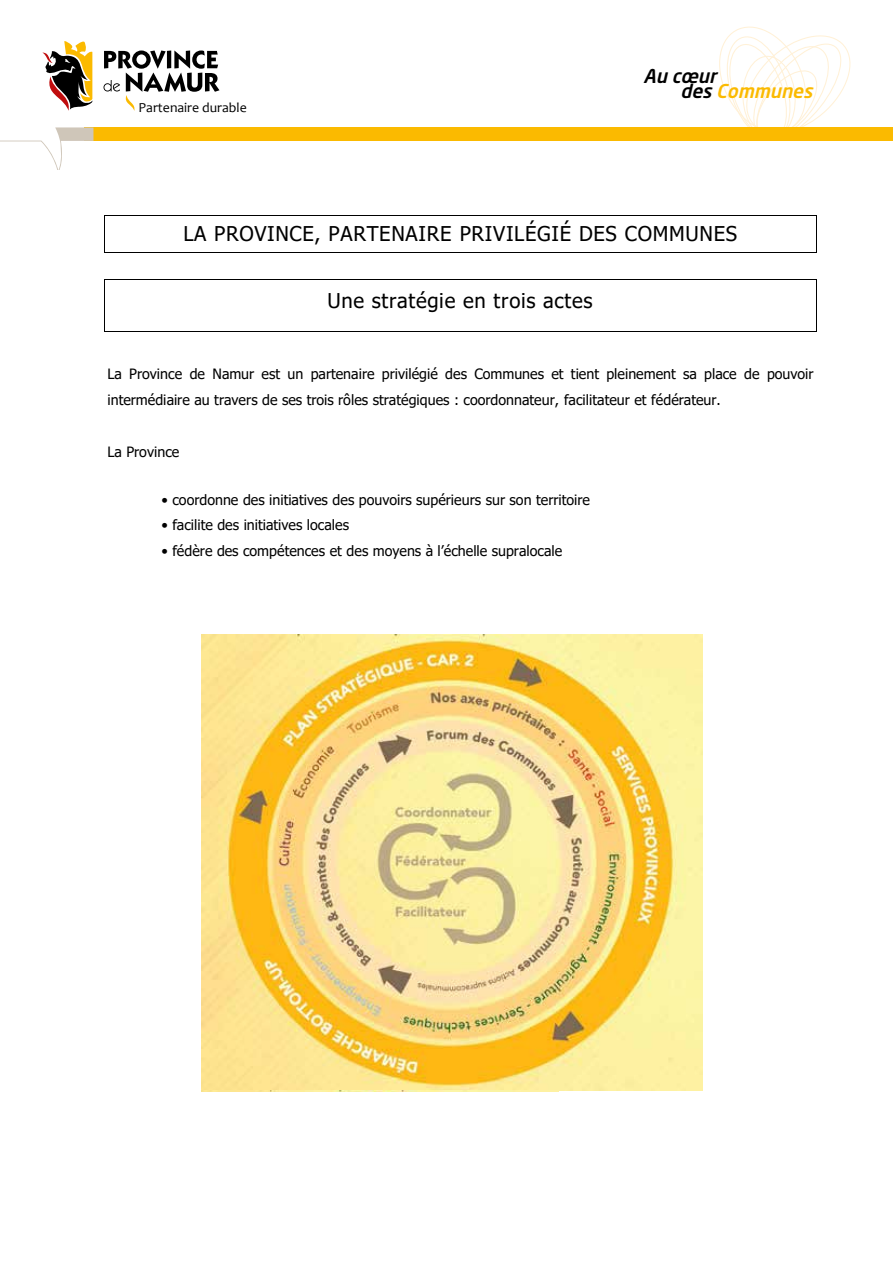
<style>
.page{position:relative;width:893px;height:1263px;background:#fff}
.page>*{position:absolute;margin:0;border:0;box-sizing:border-box;transform-origin:0 0}
.t1{font:20.4px "Tahoma";letter-spacing:.035em;color:#000}
.t2{font:italic 500 18.9px/15.3px "Neo Sans Std";color:#000}
.t3{font:14.25px/26px "Tahoma";color:#000}
.t4{font:13.8px "Candara";color:#000}
.s1{color:#fbba00}
</style>
<div class="page">
<svg style="left:719px;top:26px;width:132px;height:101px"></svg>
<div style="left:85px;top:127px;width:808px;height:14px;background:#fbba00"></div>
<svg style="left:0;top:127px;width:93px;height:43px"></svg>
<svg style="left:42px;top:41px;width:51px;height:70px"></svg>
<svg style="left:103px;top:50px;width:116px;height:61px"></svg>
<hr style="left:105px;top:215px;width:711px;height:1px;background:#000">
<hr style="left:105px;top:253px;width:711px;height:1px;background:#000">
<hr style="left:105px;top:216px;width:1px;height:37px;background:#000">
<hr style="left:816px;top:216px;width:1px;height:37px;background:#000">
<hr style="left:105px;top:279px;width:711px;height:1px;background:#000">
<hr style="left:105px;top:331px;width:711px;height:1px;background:#000">
<hr style="left:105px;top:280px;width:1px;height:51px;background:#000">
<hr style="left:816px;top:280px;width:1px;height:51px;background:#000">
<img style="left:201px;top:634px;width:501px;height:457px">
<img style="left:201px;top:1091px;width:358px;height:1px">
<p class="t4" style="left:139px;top:99px;width:110px">Partenaire durable</p>
<h2 class="t2" style="left:680px;top:68px;width:139px;text-indent:-37px">Au cœur des<span class="s1">Communes</span></h2>
<h1 class="t1" style="left:183px;top:220px;width:555px">LA PROVINCE, PARTENAIRE PRIVILÉGIÉ DES COMMUNES</h1>
<h1 class="t1" style="left:327px;top:287px;width:267px">Une stratégie en trois actes</h1>
<p class="t3" style="left:107px;top:362px;width:708px">La Province de Namur est un partenaire privilégié des Communes et tient pleinement sa place de pouvoir intermédiaire au travers de ses trois rôles stratégiques : coordonnateur, facilitateur et fédérateur.</p>
<p class="t3" style="left:107px;top:439px;width:73px">La Province</p>
<p class="t3" style="left:161px;top:487px;width:430px">• coordonne des initiatives des pouvoirs supérieurs sur son territoire</p>
<p class="t3" style="left:161px;top:513px;width:189px">• facilite des initiatives locales</p>
<p class="t3" style="left:161px;top:539px;width:402px">• fédère des compétences et des moyens à l’échelle supralocale</p>
</div>
